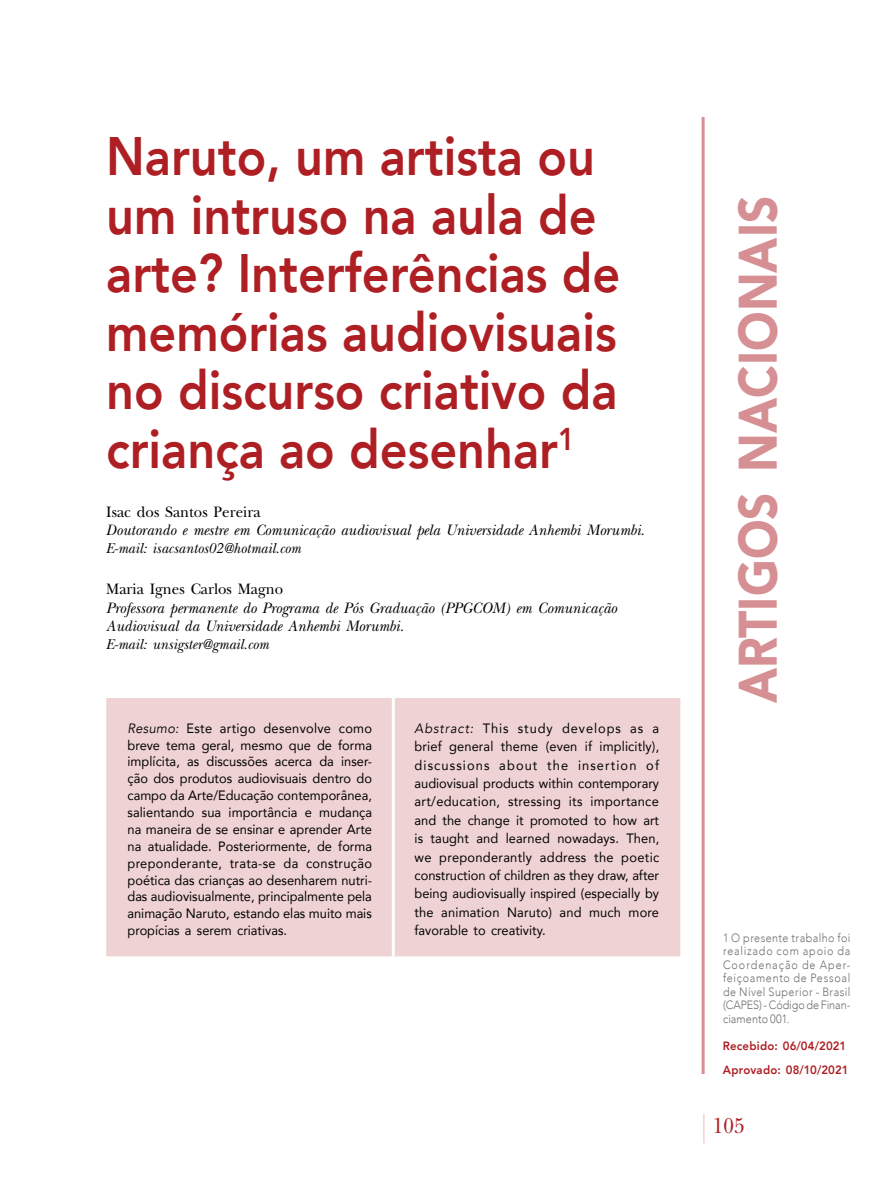
<style>
.page{position:relative;width:893px;height:1191px;background:#fff}
.page>*{position:absolute;margin:0;border:0;box-sizing:border-box;transform-origin:0 0}
.t1{font:800 54px/58.5px "Avenir";color:#ae1f24;scale:.9 1}
.t2{font:900 54px "Avenir";color:#d68f92;scale:.88 1}
.t3{font:22.5px "New Baskerville Std";color:#ae1f24;scale:.9 1}
.t4{font:italic 15.75px/18.9px "New Baskerville Std";color:#000;scale:.95 1}
.t5{font:15.75px "New Baskerville Std";color:#000;scale:.95 1}
.t6{font:italic 15px "New Baskerville Std";color:#000;scale:.95 1}
.t7{font:13.5px/16.8px "Avenir";color:#000;text-align:justify;scale:.95 1}
.t8{font:300 12px/13.5px "Avenir";letter-spacing:.01em;color:#6d6e71;text-align:justify;scale:.9 1}
.t9{font:800 12px/24px "Avenir";letter-spacing:.015em;color:#ae1f24;scale:.95 1}
.s1{font-style:italic}
</style>
<div class="page">
<hr style="left:702px;top:117px;width:3px;height:957px;background:#d68f92">
<hr style="left:703px;top:1113px;width:2px;height:30px;background:#efd2d3">
<div style="left:106px;top:698px;width:574px;height:258px;background:#efd2d3"></div>
<hr style="left:392px;top:698px;width:3px;height:258px;background:#fff">
<h1 class="t1" style="left:106px;top:127px;width:573px">Naruto, um artista ou um intruso na aula de arte? Interferências de memórias audiovisuais no discurso criativo da criança ao desenhar<sup>1</sup></h1>
<p class="t5" style="left:106px;top:502px;width:164px">Isac dos Santos Pereira</p>
<p class="t4" style="left:106px;top:521px;width:568px">Doutorando e mestre em Comunicação audiovisual pela Universidade Anhembi Morumbi.</p>
<p class="t6" style="left:106px;top:540px;width:206px">E-mail: isacsantos02@hotmail.com</p>
<p class="t5" style="left:106px;top:579px;width:188px">Maria Ignes Carlos Magno</p>
<p class="t4" style="left:106px;top:598px;width:539px">Professora permanente do Programa de Pós Graduação (PPGCOM) em Comunicação<br>Audiovisual da Universidade Anhembi Morumbi.</p>
<p class="t6" style="left:106px;top:636px;width:173px">E-mail: unsigster@gmail.com</p>
<p class="t7" style="left:128px;top:719px;width:259px"><span class="s1">Resumo:</span> Este artigo desenvolve como breve tema geral, mesmo que de forma implícita, as discussões acerca da inser&shy;ção dos produtos audiovisuais dentro do campo da Arte/Educação contemporânea, salientando sua importância e mudança na maneira de se ensinar e aprender Arte na atualidade. Posteriormente, de forma preponderante, trata-se da construção poética das crianças ao desenharem nutri&shy;das audiovisualmente, principalmente pela animação Naruto, estando elas muito mais propícias a serem criativas.</p>
<p class="t7" style="left:415px;top:718px;width:259px;line-height:18.5px"><span class="s1">Abstract:</span> This study develops as a brief general theme (even if implicitly), discussions about the insertion of audiovisual products within contemporary art/education, stressing its importance and the change it promoted to how art is taught and learned nowadays. Then, we preponderantly address the poetic construction of children as they draw, after being audiovisually inspired (especially by the animation Naruto) and much more favorable to creativity.</p>
<h1 class="t2" style="left:712px;top:703px;width:577px;rotate:-90deg">ARTIGOS NACIONAIS</h1>
<p class="t8" style="left:723px;top:931px;width:143px">1 O presente trabalho foi realizado com apoio da Coordenação de Aper&shy;feiçoamento de Pessoal de Nível Superior - Brasil (CAPES) - Código de Finan&shy;ciamento 001.</p>
<p class="t9" style="left:723px;top:1033px;width:134px">Recebido: 06/04/2021<br>Aprovado: 08/10/2021</p>
<h2 class="t3" style="left:713px;top:1113px;width:37px">105</h2>
</div>
